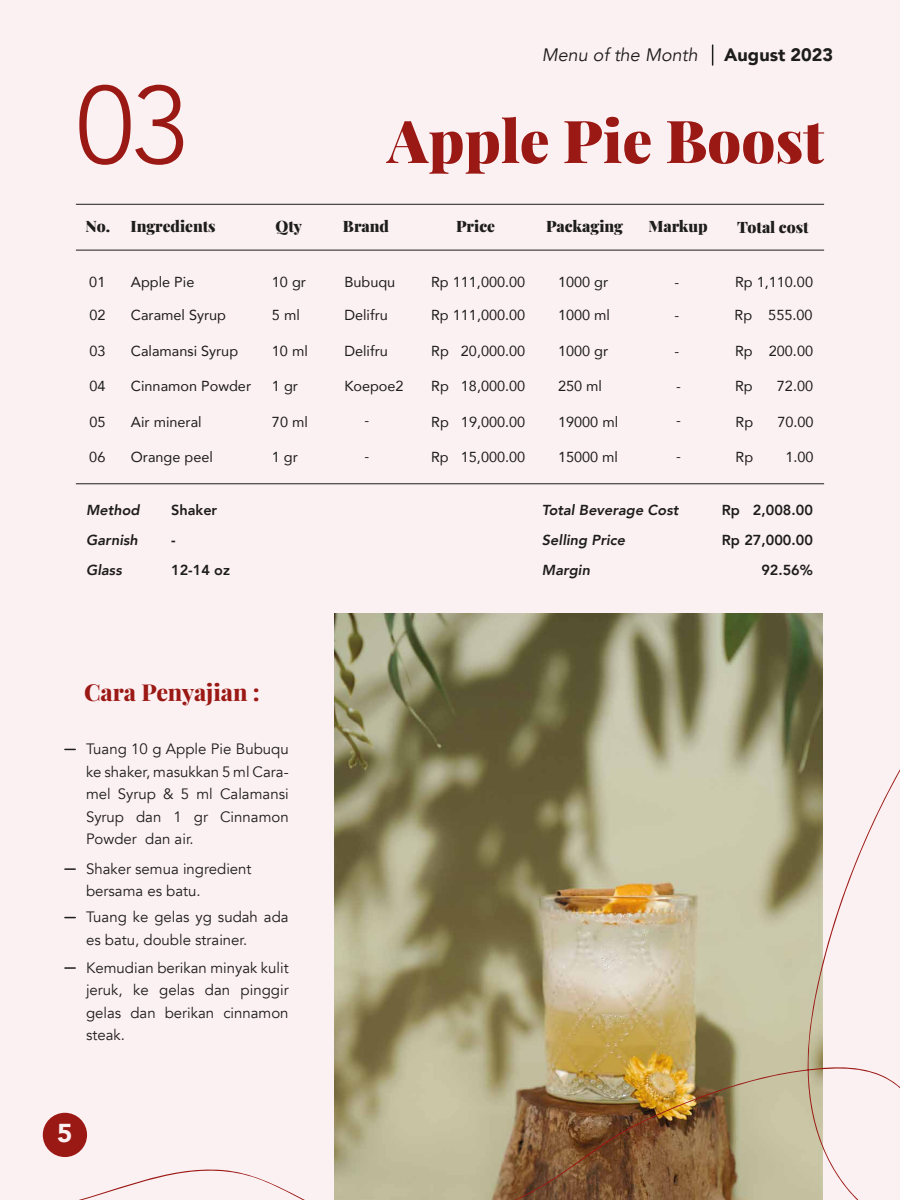
<style>
.page{position:relative;width:900px;height:1200px;background:#fcf1f2}
.page>*{position:absolute;margin:0;border:0;box-sizing:border-box;transform-origin:0 0}
.t1{font:300 109.5px "Avenir";color:#9b1915}
.t2{font:900 59.25px "Playfair Display";color:#9b1915}
.t3{font:900 25.88px "Avenir";color:#fcf1f2}
.t4{font:800 23.33px "Playfair Display";color:#9b1915}
.t5{font:italic 18px "Avenir";color:#1d1d1b}
.t6{font:900 18px "Avenir";color:#1d1d1b}
.t7{font:900 15.67px "Playfair Display";color:#1d1d1b}
.t8{font:15px/22.5px "Avenir";color:#1d1d1b;text-align:justify}
.t9{font:14.48px "Avenir";color:#1d1d1b}
.t10{font:italic 800 14.48px "Avenir";color:#1d1d1b}
.t11{font:800 14.48px "Avenir";color:#1d1d1b}
</style>
<div class="page">
<svg style="left:712px;top:45px;width:1px;height:20px"></svg>
<hr style="left:76px;top:483px;width:748px;height:1px;background:#1d1d1b">
<hr style="left:76px;top:250px;width:748px;height:1px;background:#1d1d1b">
<hr style="left:76px;top:204px;width:748px;height:1px;background:#1d1d1b">
<img style="left:334px;top:614px;width:489px;height:60px">
<svg style="left:42px;top:674px;width:858px;height:526px"></svg>
<div style="left:43px;top:1113px;width:44px;height:44px;background:#9b1915;border-radius:50%"></div>
<h1 class="t1" style="left:77px;top:61px;width:113px">03</h1>
<p class="t5" style="left:542px;top:44px;width:157px">Menu of the Month</p>
<p class="t6" style="left:724px;top:39px;width:110px">August 2023</p>
<h2 class="t2" style="left:387px;top:94px;width:438px">Apple Pie Boost</h2>
<p class="t7" style="left:86px;top:214px;width:26px">No.</p>
<p class="t7" style="left:276px;top:214px;width:28px">Qty</p>
<p class="t7" style="left:343px;top:214px;width:48px">Brand</p>
<p class="t7" style="left:456px;top:214px;width:41px">Price</p>
<p class="t7" style="left:546px;top:214px;width:79px">Packaging</p>
<p class="t7" style="left:648px;top:214px;width:61px">Markup</p>
<p class="t7" style="left:737px;top:215px;width:73px">Total cost</p>
<p class="t7" style="left:130px;top:214px;width:87px">Ingredients</p>
<p class="t9" style="left:89px;top:270px;width:18px">01</p>
<p class="t9" style="left:131px;top:270px;width:65px">Apple Pie</p>
<p class="t9" style="left:272px;top:270px;width:36px">10 gr</p>
<p class="t9" style="left:344px;top:270px;width:52px">Bubuqu</p>
<p class="t9" style="left:431px;top:270px;width:96px">Rp 111,000.00</p>
<p class="t9" style="left:558px;top:270px;width:52px">1000 gr</p>
<p class="t9" style="left:735px;top:270px;width:80px">Rp 1,110.00</p>
<p class="t9" style="left:89px;top:304px;width:18px">02</p>
<p class="t9" style="left:131px;top:304px;width:97px">Caramel Syrup</p>
<p class="t9" style="left:272px;top:304px;width:29px">5 ml</p>
<p class="t9" style="left:344px;top:304px;width:45px">Delifru</p>
<p class="t9" style="left:344px;top:340px;width:45px">Delifru</p>
<p class="t9" style="left:344px;top:375px;width:61px">Koepoe2</p>
<p class="t9" style="left:675px;top:270px;width:6px">-</p>
<p class="t9" style="left:675px;top:304px;width:6px">-</p>
<p class="t9" style="left:675px;top:339px;width:6px">-</p>
<p class="t9" style="left:676px;top:375px;width:6px">-</p>
<p class="t9" style="left:431px;top:304px;width:96px">Rp 111,000.00</p>
<p class="t9" style="left:558px;top:304px;width:54px">1000 ml</p>
<p class="t9" style="left:735px;top:304px;width:80px">Rp 555.00</p>
<p class="t9" style="left:89px;top:339px;width:18px">03</p>
<p class="t9" style="left:131px;top:339px;width:109px">Calamansi Syrup</p>
<p class="t9" style="left:272px;top:339px;width:37px">10 ml</p>
<p class="t9" style="left:431px;top:339px;width:96px">Rp 20,000.00</p>
<p class="t9" style="left:558px;top:339px;width:52px">1000 gr</p>
<p class="t9" style="left:735px;top:339px;width:80px">Rp 200.00</p>
<p class="t9" style="left:89px;top:375px;width:18px">04</p>
<p class="t9" style="left:131px;top:375px;width:122px">Cinnamon Powder</p>
<p class="t9" style="left:272px;top:375px;width:28px">1 gr</p>
<p class="t9" style="left:431px;top:375px;width:96px">Rp 18,000.00</p>
<p class="t9" style="left:558px;top:375px;width:45px">250 ml</p>
<p class="t9" style="left:735px;top:375px;width:19px">Rp</p>
<p class="t9" style="left:777px;top:375px;width:38px">72.00</p>
<p class="t9" style="left:89px;top:410px;width:18px">05</p>
<p class="t9" style="left:131px;top:410px;width:72px">Air mineral</p>
<p class="t9" style="left:272px;top:410px;width:37px">70 ml</p>
<p class="t9" style="left:431px;top:410px;width:96px">Rp 19,000.00</p>
<p class="t9" style="left:558px;top:410px;width:62px">19000 ml</p>
<p class="t9" style="left:736px;top:410px;width:19px">Rp</p>
<p class="t9" style="left:777px;top:410px;width:38px">70.00</p>
<p class="t9" style="left:364px;top:409px;width:6px">-</p>
<p class="t9" style="left:676px;top:409px;width:6px">-</p>
<p class="t9" style="left:89px;top:445px;width:18px">06</p>
<p class="t9" style="left:131px;top:445px;width:84px">Orange peel</p>
<p class="t9" style="left:272px;top:445px;width:28px">1 gr</p>
<p class="t9" style="left:364px;top:444px;width:6px">-</p>
<p class="t9" style="left:431px;top:445px;width:96px">Rp 15,000.00</p>
<p class="t9" style="left:558px;top:445px;width:62px">15000 ml</p>
<p class="t9" style="left:676px;top:444px;width:6px">-</p>
<p class="t9" style="left:736px;top:446px;width:19px">Rp</p>
<p class="t9" style="left:785px;top:446px;width:30px">1.00</p>
<p class="t10" style="left:86px;top:502px;width:55px">Method</p>
<p class="t11" style="left:171px;top:499px;width:48px">Shaker</p>
<p class="t10" style="left:542px;top:502px;width:138px">Total Beverage Cost</p>
<p class="t11" style="left:722px;top:499px;width:93px">Rp 2,008.00</p>
<p class="t10" style="left:86px;top:531px;width:53px">Garnish</p>
<p class="t11" style="left:171px;top:528px;width:6px">-</p>
<p class="t10" style="left:542px;top:531px;width:85px">Selling Price</p>
<p class="t11" style="left:722px;top:528px;width:93px">Rp 27,000.00</p>
<p class="t10" style="left:86px;top:561px;width:37px">Glass</p>
<p class="t11" style="left:171px;top:559px;width:60px">12-14 oz</p>
<p class="t10" style="left:542px;top:561px;width:50px">Margin</p>
<p class="t11" style="left:761px;top:559px;width:53px">92.56%</p>
<h3 class="t4" style="left:84px;top:674px;width:177px">Cara Penyajian :</h3>
<p class="t8" style="left:86px;top:738px;width:204px">Tuang 10 g Apple Pie Bubuqu ke shaker, masukkan 5 ml Cara&shy;mel Syrup &amp; 5 ml Calamansi Syrup dan 1 gr Cinnamon Powder dan air.</p>
<p class="t8" style="left:86px;top:858px;width:167px">Shaker semua ingredient bersama es batu.</p>
<p class="t8" style="left:86px;top:906px;width:204px">Tuang ke gelas yg sudah ada es batu, double strainer.</p>
<p class="t8" style="left:86px;top:956px;width:204px">Kemudian berikan minyak kulit jeruk, ke gelas dan pinggir gelas dan berikan cinnamon steak.</p>
<h3 class="t3" style="left:57px;top:1111px;width:17px">5</h3>
</div>
